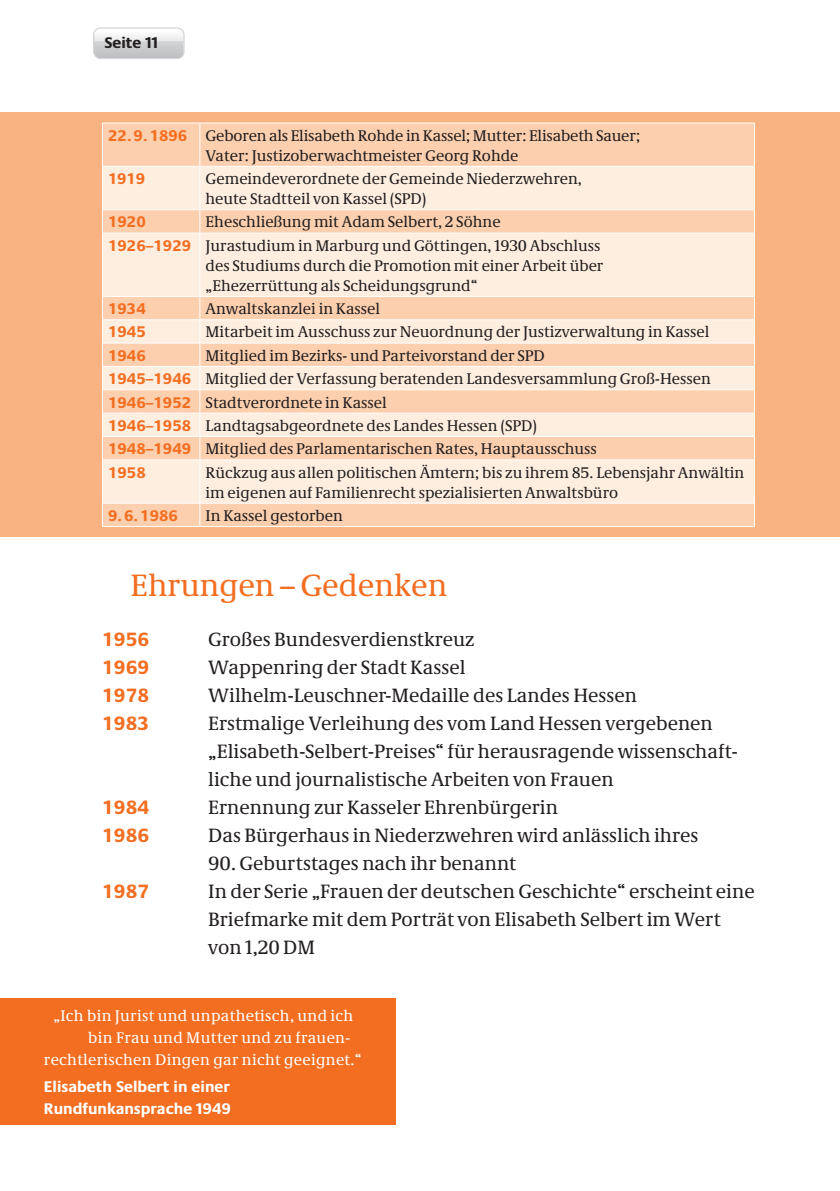
<style>
.page{position:relative;width:840px;height:1191px;background:#fff}
.page>*{position:absolute;margin:0;border:0;box-sizing:border-box;transform-origin:0 0}
.t1{font:32px "Neue Demos";color:#f36e21}
.t2{font:20px/28px "Neue Demos";color:#231f20}
.t3{font:700 20px "Neue Praxis Tab";color:#f36e21}
.Fließtext{font:16px/20px "Neue Demos";color:#231f20}
.Fließtext-2{font:16px "Neue Demos";letter-spacing:.02em;color:#fff}
.Fließtext-3{font:700 16px "Neue Praxis Tab";color:#f36e21}
.Fließtext-4{font:700 16px/22px "Neue Praxis";color:#fff}
.t4{font:700 16px "Neue Praxis";color:#231f20}
</style>
<div class="page">
<svg style="left:93px;top:27px;width:91px;height:32px;background:#d3d4d6"></svg>
<img style="left:95px;top:29px;width:88px;height:7px">
<div style="left:0;top:113px;width:839px;height:424px;background:#f9b281"></div>
<div style="left:103px;top:124px;width:650px;height:402px;background:#fccfae"></div>
<svg style="left:103px;top:167px;width:650px;height:336px;background:#fde3cf"></svg>
<hr style="left:102px;top:123px;width:98px;height:1px;background:#fff">
<hr style="left:102px;top:123px;width:1px;height:43px;background:#fff">
<hr style="left:200px;top:123px;width:554px;height:1px;background:#fff">
<hr style="left:199px;top:123px;width:1px;height:43px;background:#fff">
<hr style="left:753px;top:123px;width:1px;height:43px;background:#fff">
<hr style="left:102px;top:166px;width:98px;height:1px;background:#fff">
<hr style="left:102px;top:167px;width:1px;height:42px;background:#fff">
<hr style="left:200px;top:166px;width:554px;height:1px;background:#fff">
<hr style="left:199px;top:167px;width:1px;height:42px;background:#fff">
<hr style="left:753px;top:167px;width:1px;height:42px;background:#fff">
<hr style="left:102px;top:209px;width:98px;height:1px;background:#fff">
<svg style="left:102px;top:210px;width:1px;height:23px"></svg>
<hr style="left:200px;top:209px;width:554px;height:1px;background:#fff">
<svg style="left:199px;top:210px;width:1px;height:23px"></svg>
<svg style="left:753px;top:210px;width:1px;height:23px"></svg>
<hr style="left:102px;top:233px;width:98px;height:1px;background:#fff">
<hr style="left:102px;top:233px;width:1px;height:63px;background:#fff">
<hr style="left:200px;top:233px;width:554px;height:1px;background:#fff">
<hr style="left:199px;top:233px;width:1px;height:63px;background:#fff">
<hr style="left:753px;top:233px;width:1px;height:63px;background:#fff">
<hr style="left:102px;top:296px;width:98px;height:1px;background:#fff">
<hr style="left:200px;top:296px;width:554px;height:1px;background:#fff">
<hr style="left:102px;top:319px;width:98px;height:1px;background:#fff">
<hr style="left:200px;top:319px;width:554px;height:1px;background:#fff">
<hr style="left:102px;top:343px;width:98px;height:1px;background:#fff">
<hr style="left:200px;top:343px;width:554px;height:1px;background:#fff">
<hr style="left:102px;top:366px;width:98px;height:1px;background:#fff">
<hr style="left:200px;top:366px;width:554px;height:1px;background:#fff">
<hr style="left:102px;top:389px;width:98px;height:1px;background:#fff">
<hr style="left:200px;top:389px;width:554px;height:1px;background:#fff">
<hr style="left:102px;top:413px;width:98px;height:1px;background:#fff">
<hr style="left:200px;top:413px;width:554px;height:1px;background:#fff">
<hr style="left:102px;top:436px;width:98px;height:1px;background:#fff">
<svg style="left:102px;top:297px;width:1px;height:162px"></svg>
<hr style="left:200px;top:436px;width:554px;height:1px;background:#fff">
<svg style="left:199px;top:297px;width:1px;height:162px"></svg>
<svg style="left:753px;top:297px;width:1px;height:162px"></svg>
<hr style="left:102px;top:459px;width:98px;height:1px;background:#fff">
<hr style="left:102px;top:460px;width:1px;height:43px;background:#fff">
<hr style="left:200px;top:459px;width:554px;height:1px;background:#fff">
<hr style="left:199px;top:460px;width:1px;height:43px;background:#fff">
<hr style="left:753px;top:460px;width:1px;height:43px;background:#fff">
<hr style="left:102px;top:503px;width:98px;height:1px;background:#fff">
<svg style="left:102px;top:503px;width:1px;height:23px"></svg>
<hr style="left:200px;top:503px;width:554px;height:1px;background:#fff">
<svg style="left:199px;top:503px;width:1px;height:23px"></svg>
<svg style="left:753px;top:503px;width:1px;height:23px"></svg>
<hr style="left:102px;top:526px;width:98px;height:1px;background:#fff">
<hr style="left:200px;top:526px;width:554px;height:1px;background:#fff">
<div style="left:0;top:998px;width:395px;height:127px;background:#f36e21"></div>
<p class="t4" style="left:104px;top:33px;width:55px">Seite 11</p>
<p class="Fließtext-3" style="left:108px;top:126px;width:81px">22. 9. 1896</p>
<p class="Fließtext" style="left:205px;top:125px;width:436px">Geboren als Elisabeth Rohde in Kassel; Mutter: Elisabeth Sauer;<br>Vater: Justizoberwachtmeister Georg Rohde</p>
<p class="Fließtext-3" style="left:108px;top:169px;width:38px">1919</p>
<p class="Fließtext" style="left:205px;top:168px;width:377px">Gemeindeverordnete der Gemeinde Niederzwehren, heute Stadtteil von Kassel (SPD)</p>
<p class="Fließtext-3" style="left:108px;top:212px;width:39px">1920</p>
<p class="Fließtext" style="left:205px;top:212px;width:296px">Eheschließung mit Adam Selbert, 2 Söhne</p>
<p class="Fließtext-3" style="left:108px;top:236px;width:85px">1926–1929</p>
<p class="Fließtext" style="left:205px;top:235px;width:399px">Jurastudium in Marburg und Göttingen, 1930 Abschluss des Studiums durch die Promotion mit einer Arbeit über „Ehezerrüttung als Scheidungsgrund“</p>
<p class="Fließtext-3" style="left:108px;top:299px;width:39px">1934</p>
<p class="Fließtext" style="left:205px;top:298px;width:176px">Anwaltskanzlei in Kassel</p>
<p class="Fließtext-3" style="left:108px;top:322px;width:39px">1945</p>
<p class="Fließtext" style="left:205px;top:322px;width:505px">Mitarbeit im Ausschuss zur Neuordnung der Justizverwaltung in Kassel</p>
<p class="Fließtext-3" style="left:108px;top:346px;width:39px">1946</p>
<p class="Fließtext" style="left:205px;top:345px;width:340px">Mitglied im Bezirks- und Parteivorstand der SPD</p>
<p class="Fließtext-3" style="left:108px;top:369px;width:84px">1945–1946</p>
<p class="Fließtext" style="left:205px;top:369px;width:506px">Mitglied der Verfassung beratenden Landesversammlung Groß-Hessen</p>
<p class="Fließtext-3" style="left:108px;top:392px;width:85px">1946–1952</p>
<p class="Fließtext" style="left:205px;top:392px;width:182px">Stadtverordnete in Kassel</p>
<p class="Fließtext-3" style="left:108px;top:416px;width:85px">1946–1958</p>
<p class="Fließtext" style="left:205px;top:415px;width:333px">Landtagsabgeordnete des Landes Hessen (SPD)</p>
<p class="Fließtext-3" style="left:108px;top:439px;width:84px">1948–1949</p>
<p class="Fließtext" style="left:205px;top:439px;width:392px">Mitglied des Parlamentarischen Rates, Hauptausschuss</p>
<p class="Fließtext-3" style="left:108px;top:462px;width:39px">1958</p>
<p class="Fließtext" style="left:205px;top:462px;width:540px">Rückzug aus allen politischen Ämtern; bis zu ihrem 85. Lebensjahr Anwältin im eigenen auf Familienrecht spezialisierten Anwaltsbüro</p>
<p class="Fließtext-3" style="left:108px;top:506px;width:71px">9. 6. 1986</p>
<p class="Fließtext" style="left:205px;top:505px;width:139px">In Kassel gestorben</p>
<h1 class="t1" style="left:130px;top:565px;width:318px">Ehrungen – Gedenken</h1>
<p class="t3" style="left:102px;top:627px;width:49px">1956</p>
<p class="t2" style="left:208px;top:624px;width:268px">Großes Bundesverdienstkreuz</p>
<p class="t3" style="left:102px;top:655px;width:49px">1969</p>
<p class="t2" style="left:208px;top:652px;width:258px">Wappenring der Stadt Kassel</p>
<p class="t3" style="left:102px;top:683px;width:49px">1978</p>
<p class="t2" style="left:208px;top:680px;width:430px">Wilhelm-Leuschner-Medaille des Landes Hessen</p>
<p class="t3" style="left:102px;top:711px;width:49px">1983</p>
<p class="t2" style="left:208px;top:708px;width:531px">Erstmalige Verleihung des vom Land Hessen vergebenen „Elisabeth-Selbert-Preises“ für herausragende wissenschaft&shy;liche und journalistische Arbeiten von Frauen</p>
<p class="t3" style="left:102px;top:795px;width:49px">1984</p>
<p class="t2" style="left:208px;top:792px;width:351px">Ernennung zur Kasseler Ehrenbürgerin</p>
<p class="t3" style="left:102px;top:823px;width:49px">1986</p>
<p class="t2" style="left:208px;top:820px;width:491px">Das Bürgerhaus in Niederzwehren wird anlässlich ihres</p>
<p class="t2" style="left:208px;top:848px;width:309px">90. Geburtstages nach ihr benannt</p>
<p class="t3" style="left:102px;top:879px;width:49px">1987</p>
<p class="t2" style="left:208px;top:876px;width:547px">In der Serie „Frauen der deutschen Geschichte“ erscheint eine<br>Briefmarke mit dem Porträt von Elisabeth Selbert im Wert von 1,20 DM</p>
<p class="Fließtext-2" style="left:53px;top:1005px;width:301px">„Ich bin Jurist und unpathetisch, und ich</p>
<p class="Fließtext-2" style="left:88px;top:1027px;width:263px">bin Frau und Mutter und zu frauen-</p>
<p class="Fließtext-2" style="left:44px;top:1049px;width:319px">rechtlerischen Dingen gar nicht geeignet.“</p>
<p class="Fließtext-4" style="left:44px;top:1075px;width:189px">Elisabeth Selbert in einer<br>Rundfunkansprache 1949</p>
</div>
